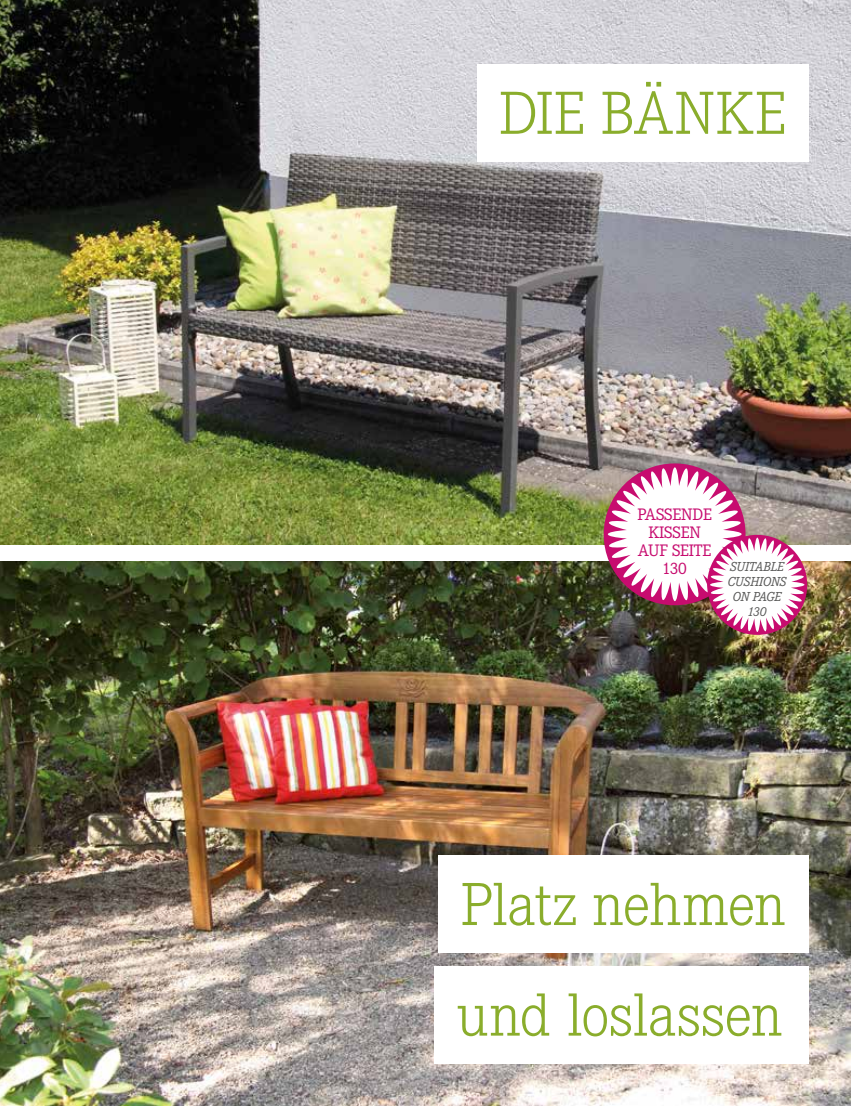
<style>
.page{position:relative;width:851px;height:1106px;background:#fff}
.page>*{position:absolute;margin:0;border:0;box-sizing:border-box;transform-origin:0 0}
.t1{font:300 63px/110.6px "Corporate E";letter-spacing:-.01em;color:#8aad2c}
.t2{font:17.25px/18px "Corporate E";letter-spacing:-.01em;color:#c70c6f;text-align:center}
.t3{font:italic 13.5px/15px "Corporate E";letter-spacing:-.01em;color:#575756;text-align:center}
</style>
<div class="page">
<img style="left:0;top:0;width:850px;height:544px">
<img style="left:0;top:561px;width:850px;height:545px">
<div style="left:476px;top:64px;width:332px;height:98px;background:#fff"></div>
<div style="left:438px;top:855px;width:370px;height:97px;background:#fff"></div>
<div style="left:434px;top:965px;width:374px;height:98px;background:#fff"></div>
<img style="left:603px;top:463px;width:204px;height:172px">
<p class="t1" style="left:499px;top:59px;width:289px">DIE BÄNKE</p>
<p class="t2" style="left:637px;top:506px;width:76px">PASSENDE<br>KISSEN<br>AUF SEITE<br>130</p>
<p class="t3" style="left:727px;top:559px;width:60px">SUITABLE<br>CUSHIONS<br>ON PAGE<br>130</p>
<p class="t1" style="left:456px;top:850px;width:331px">Platz nehmen und loslassen</p>
</div>
